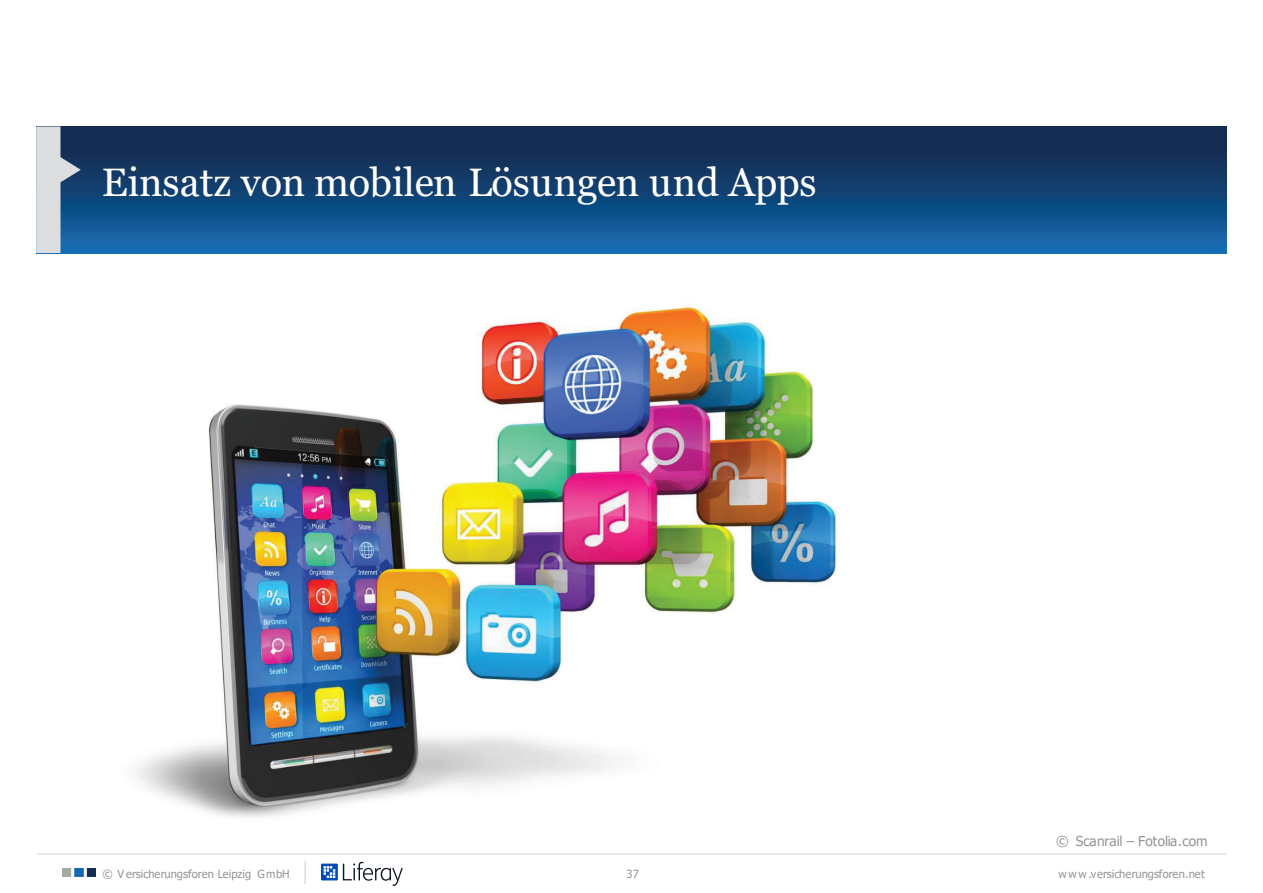
<style>
.page{position:relative;width:1263px;height:893px;background:#fff}
.page>*{position:absolute;margin:0;border:0;box-sizing:border-box;transform-origin:0 0}
.t1{font:39.75px "Georgia";letter-spacing:-.005em;color:#fff}
.t2{font:13.65px "Tahoma";color:#939598}
.t3{font:11.25px "Tahoma";color:#939598}
.t4{font:11.1px "Tahoma";color:#939598}
</style>
<div class="page">
<hr style="left:37px;top:853px;width:1190px;height:1px;background:#dbded9">
<img style="left:62px;top:868px;width:34px;height:9px">
<svg style="left:81px;top:126px;width:1146px;height:127px;background:#124477"></svg>
<svg style="left:36px;top:126px;width:45px;height:127px;background:#879eb4"></svg>
<img style="left:137px;top:303px;width:703px;height:514px">
<svg style="left:321px;top:862px;width:82px;height:24px"></svg>
<svg style="left:305px;top:861px;width:1px;height:23px"></svg>
<p class="t1" style="left:102px;top:158px;width:716px">Einsatz von mobilen Lösungen und Apps</p>
<p class="t2" style="left:1056px;top:832px;width:153px">© Scanrail – Fotolia.com</p>
<p class="t4" style="left:103px;top:866px;width:189px">© V ersicherungsforen Leipzig GmbH</p>
<p class="t3" style="left:626px;top:866px;width:14px">37</p>
<p class="t4" style="left:1058px;top:866px;width:148px">www.versicherungsforen.net</p>
</div>
